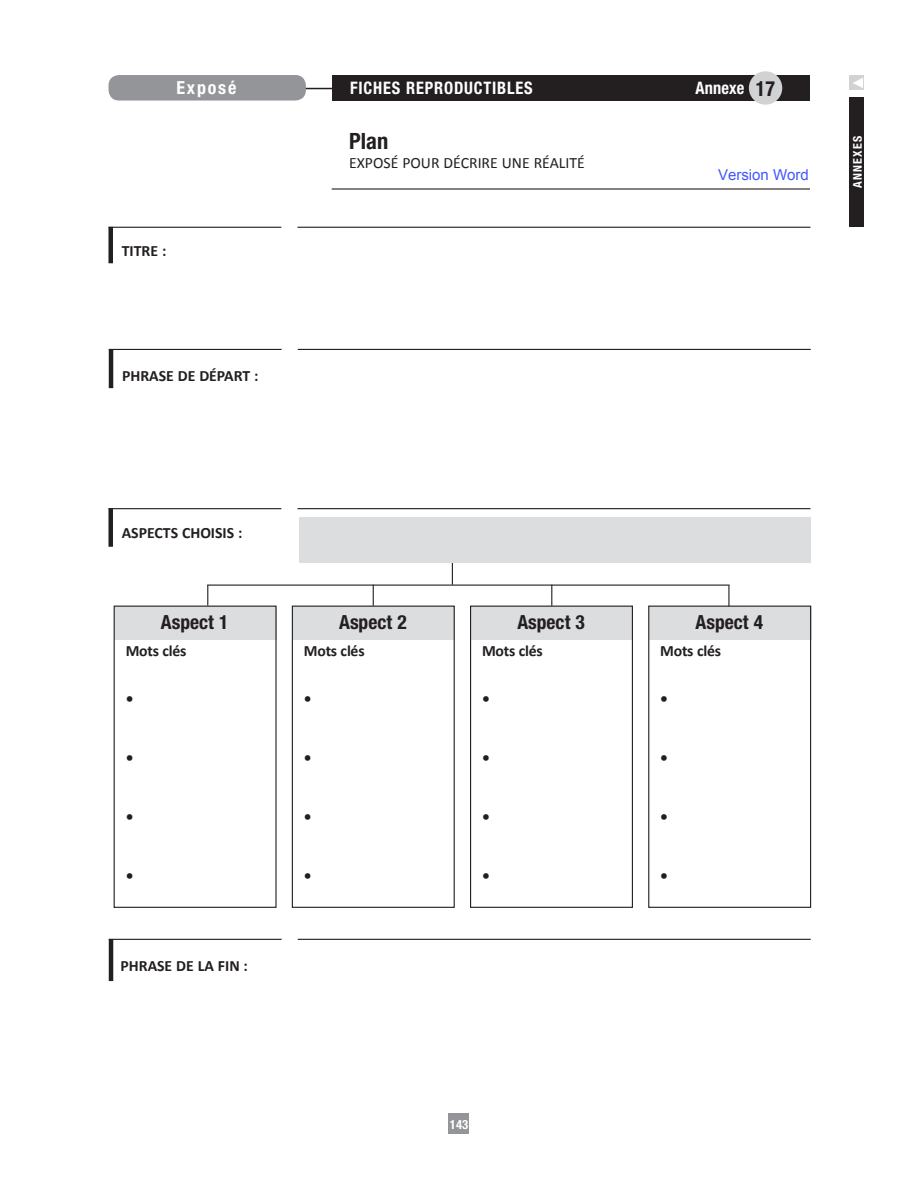
<style>
.page{position:relative;width:918px;height:1188px;background:#fff}
.page>*{position:absolute;margin:0;border:0;box-sizing:border-box;transform-origin:0 0}
.t1{font:700 condensed 22.5px "Helvetica Neue LT Std";color:#231f20}
.t2{font:700 condensed 21px "Helvetica Neue LT Std";color:#231f20;scale:.95 1}
.t3{font:700 condensed 19.5px "Helvetica Neue LT Std";color:#231f20}
.t4{font:700 condensed 18px "Helvetica Neue LT Std";letter-spacing:.1em;color:#fff}
.t5{font:700 condensed 17.25px "Helvetica Neue LT Std";letter-spacing:.05em;color:#fff;scale:.95 1}
.t6{font:700 15.75px "Calibri";color:#231f20}
.t7{font:15.75px "Calibri";color:#231f20}
.t8{font:15px "Arial";color:#4055ff}
.t9{font:700 condensed 12.75px "Helvetica Neue LT Std";color:#fff}
.t10{font:700 condensed 12px "Helvetica Neue LT Std";letter-spacing:.1em;color:#fff}
</style>
<div class="page">
<div style="left:449px;top:1114px;width:20px;height:20px;background:#939598"></div>
<div style="left:114px;top:606px;width:163px;height:34px;background:#dcdddf"></div>
<div style="left:850px;top:97px;width:14px;height:130px;background:#231f20"></div>
<div style="left:850px;top:76px;width:14px;height:14px;background:#d1d2d4"></div>
<svg style="left:853px;top:78px;width:10px;height:10px"></svg>
<hr style="left:303px;top:88px;width:30px;height:1px;background:#231f20">
<div style="left:332px;top:75px;width:478px;height:26px;background:#231f20"></div>
<hr style="left:332px;top:188px;width:478px;height:2px;background:#231f20">
<div style="left:109px;top:75px;width:197px;height:26px;background:#939598;border-radius:10px"></div>
<div style="left:749px;top:71px;width:33px;height:34px;background:#d1d2d4;border-radius:50%"></div>
<div style="left:108px;top:227px;width:5px;height:36px;background:#231f20"></div>
<hr style="left:108px;top:227px;width:173px;height:1px;background:#231f20">
<hr style="left:297px;top:227px;width:513px;height:1px;background:#231f20">
<hr style="left:109px;top:349px;width:4px;height:39px;background:#231f20">
<hr style="left:109px;top:349px;width:173px;height:1px;background:#231f20">
<hr style="left:298px;top:349px;width:513px;height:1px;background:#231f20">
<div style="left:108px;top:508px;width:5px;height:39px;background:#231f20"></div>
<hr style="left:108px;top:508px;width:173px;height:1px;background:#231f20">
<hr style="left:297px;top:508px;width:513px;height:1px;background:#231f20">
<hr style="left:109px;top:939px;width:4px;height:42px;background:#231f20">
<hr style="left:109px;top:939px;width:173px;height:1px;background:#231f20">
<hr style="left:298px;top:939px;width:513px;height:1px;background:#231f20">
<svg style="left:452px;top:562px;width:1px;height:23px"></svg>
<div style="left:114px;top:606px;width:163px;height:302px;border:1px solid #231f20"></div>
<div style="left:293px;top:606px;width:162px;height:34px;background:#dcdddf"></div>
<div style="left:292px;top:606px;width:163px;height:302px;border:1px solid #231f20"></div>
<div style="left:471px;top:606px;width:162px;height:34px;background:#dcdddf"></div>
<div style="left:470px;top:606px;width:163px;height:302px;border:1px solid #231f20"></div>
<div style="left:649px;top:606px;width:162px;height:34px;background:#dcdddf"></div>
<div style="left:648px;top:606px;width:163px;height:302px;border:1px solid #231f20"></div>
<hr style="left:207px;top:585px;width:522px;height:1px;background:#231f20">
<svg style="left:207px;top:585px;width:1px;height:21px"></svg>
<svg style="left:551px;top:585px;width:1px;height:21px"></svg>
<hr style="left:728px;top:585px;width:2px;height:21px;background:#231f20">
<svg style="left:373px;top:585px;width:1px;height:21px"></svg>
<div style="left:299px;top:517px;width:512px;height:45px;background:#dcdddf"></div>
<p class="t4" style="left:177px;top:76px;width:61px">Exposé</p>
<p class="t5" style="left:350px;top:78px;width:194px">FICHES REPRODUCTIBLES</p>
<h2 class="t2" style="left:756px;top:76px;width:22px">17</h2>
<h1 class="t1" style="left:349px;top:128px;width:41px">Plan</h1>
<p class="t7" style="left:349px;top:153px;width:237px">EXPOSÉ POUR DÉCRIRE UNE RÉALITÉ</p>
<p class="t5" style="left:695px;top:77px;width:53px">Annexe</p>
<p class="t8" style="left:718px;top:165px;width:92px">Version Word</p>
<p class="t6" style="left:122px;top:241px;width:46px">TITRE :</p>
<p class="t6" style="left:122px;top:366px;width:138px">PHRASE DE DÉPART :</p>
<p class="t10" style="left:850px;top:188px;width:53px;rotate:-90deg">ANNEXES</p>
<p class="t6" style="left:122px;top:523px;width:122px">ASPECTS CHOISIS :</p>
<p class="t3" style="left:161px;top:610px;width:69px">Aspect 1</p>
<p class="t6" style="left:126px;top:641px;width:62px">Mots clés</p>
<p class="t3" style="left:339px;top:610px;width:69px">Aspect 2</p>
<p class="t6" style="left:304px;top:641px;width:62px">Mots clés</p>
<p class="t3" style="left:517px;top:610px;width:69px">Aspect 3</p>
<p class="t6" style="left:482px;top:641px;width:62px">Mots clés</p>
<p class="t3" style="left:696px;top:610px;width:69px">Aspect 4</p>
<p class="t6" style="left:660px;top:641px;width:62px">Mots clés</p>
<p class="t6" style="left:126px;top:689px;width:9px">•</p>
<p class="t6" style="left:304px;top:689px;width:9px">•</p>
<p class="t6" style="left:482px;top:689px;width:9px">•</p>
<p class="t6" style="left:660px;top:689px;width:9px">•</p>
<p class="t6" style="left:126px;top:748px;width:9px">•</p>
<p class="t6" style="left:304px;top:748px;width:9px">•</p>
<p class="t6" style="left:482px;top:748px;width:9px">•</p>
<p class="t6" style="left:660px;top:748px;width:9px">•</p>
<p class="t6" style="left:126px;top:807px;width:9px">•</p>
<p class="t6" style="left:304px;top:807px;width:9px">•</p>
<p class="t6" style="left:482px;top:807px;width:9px">•</p>
<p class="t6" style="left:660px;top:807px;width:9px">•</p>
<p class="t6" style="left:126px;top:866px;width:9px">•</p>
<p class="t6" style="left:304px;top:866px;width:9px">•</p>
<p class="t6" style="left:482px;top:866px;width:9px">•</p>
<p class="t6" style="left:660px;top:866px;width:9px">•</p>
<p class="t6" style="left:120px;top:956px;width:129px">PHRASE DE LA FIN :</p>
<p class="t9" style="left:450px;top:1116px;width:20px">143</p>
</div>
